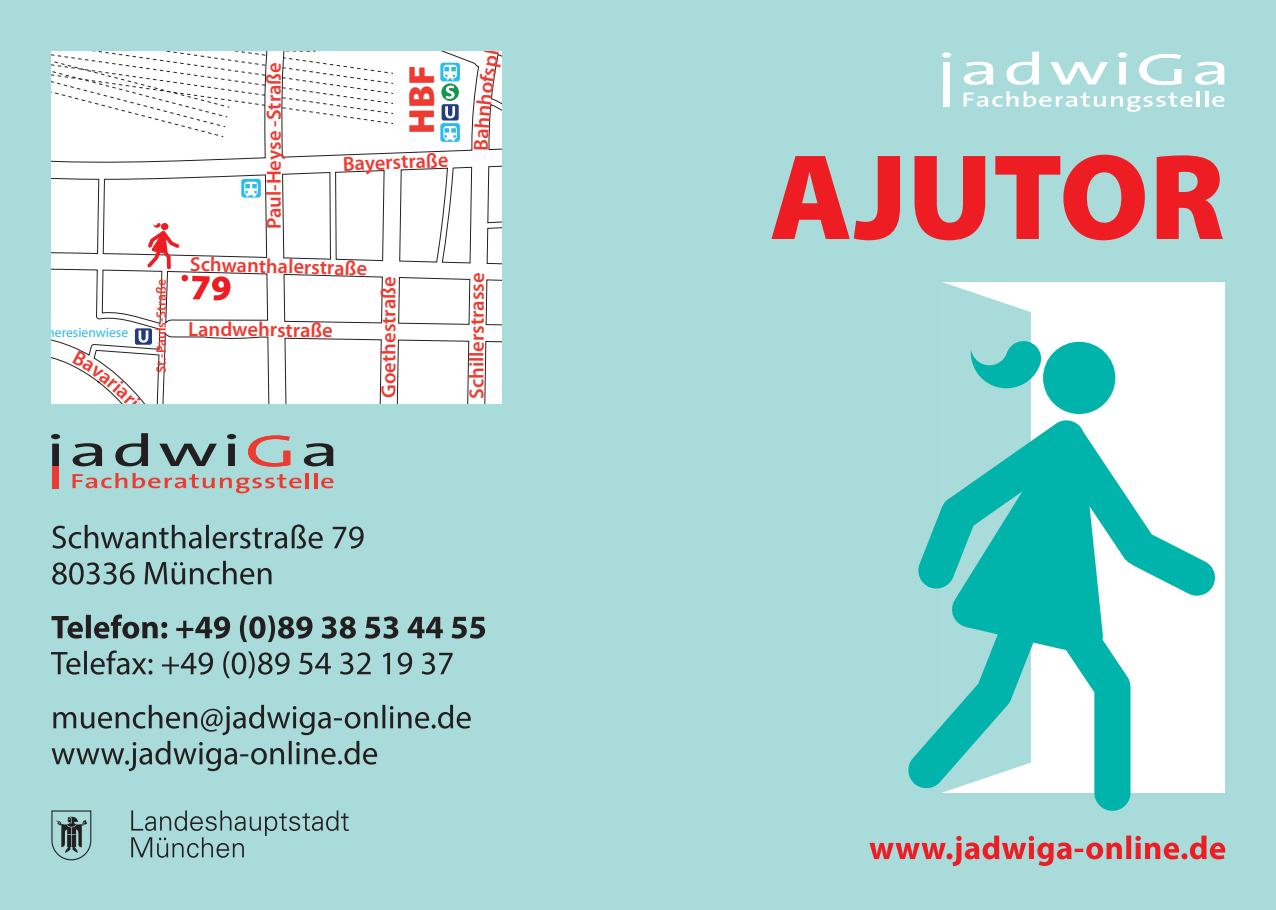
<style>
.page{position:relative;width:1276px;height:910px;background:#a8dbd9}
.page>*{position:absolute;margin:0;border:0;box-sizing:border-box;transform-origin:0 0}
.t1{font:900 36.6px "Myriad Pro";color:#ee3b32}
.t2{font:600 20.4px "Myriad Pro";color:#ee3b32}
.t3{font:600 13.8px "Myriad Pro";color:#ee3b32}
.t4{font:13.8px "Myriad Pro";color:#2bbbed}
</style>
<div class="page">
<svg style="left:51px;top:51px;width:450px;height:353px;background:#f6f5f6"></svg>
<div style="left:440px;top:63px;width:20px;height:18px;background:#2bbbed;border-radius:3px"></div>
<div style="left:443px;top:65px;width:14px;height:13px;background:#fff;border-radius:3px"></div>
<svg style="left:444px;top:67px;width:12px;height:13px"></svg>
<div style="left:441px;top:104px;width:18px;height:17px;background:#223c7d;border-radius:2px"></div>
<svg style="left:445px;top:106px;width:10px;height:12px"></svg>
<svg style="left:441px;top:83px;width:18px;height:18px"></svg>
<svg style="left:446px;top:86px;width:8px;height:13px"></svg>
<svg style="left:135px;top:328px;width:17px;height:17px"></svg>
<svg style="left:139px;top:330px;width:9px;height:13px"></svg>
<div style="left:440px;top:123px;width:20px;height:19px;background:#2bbbed;border-radius:3px"></div>
<div style="left:443px;top:126px;width:14px;height:14px;background:#fff;border-radius:3px"></div>
<svg style="left:444px;top:128px;width:12px;height:13px"></svg>
<div style="left:241px;top:179px;width:20px;height:19px;background:#2bbbed;border-radius:3px"></div>
<svg style="left:244px;top:182px;width:14px;height:13px"></svg>
<svg style="left:245px;top:184px;width:12px;height:13px"></svg>
<svg style="left:131px;top:810px;width:218px;height:48px"></svg>
<svg style="left:51px;top:810px;width:41px;height:51px"></svg>
<svg style="left:52px;top:741px;width:325px;height:30px"></svg>
<svg style="left:53px;top:705px;width:418px;height:30px"></svg>
<svg style="left:51px;top:650px;width:402px;height:28px"></svg>
<svg style="left:52px;top:614px;width:433px;height:28px"></svg>
<svg style="left:52px;top:561px;width:219px;height:24px"></svg>
<svg style="left:52px;top:524px;width:311px;height:25px"></svg>
<svg style="left:963px;top:91px;width:142px;height:16px"></svg>
<svg style="left:1111px;top:92px;width:81px;height:20px"></svg>
<hr style="left:1196px;top:91px;width:3px;height:16px;background:#fff">
<hr style="left:1205px;top:91px;width:3px;height:16px;background:#fff">
<svg style="left:1212px;top:96px;width:12px;height:11px"></svg>
<svg style="left:963px;top:62px;width:30px;height:23px"></svg>
<svg style="left:1006px;top:52px;width:33px;height:33px"></svg>
<svg style="left:1050px;top:62px;width:58px;height:22px"></svg>
<div style="left:1119px;top:62px;width:7px;height:22px;background:#fff"></div>
<div style="left:1118px;top:52px;width:9px;height:6px;background:#fff;border-radius:50%"></div>
<svg style="left:1195px;top:62px;width:29px;height:23px"></svg>
<svg style="left:1139px;top:54px;width:42px;height:31px"></svg>
<div style="left:943px;top:62px;width:7px;height:22px;background:#fff"></div>
<div style="left:942px;top:52px;width:9px;height:6px;background:#fff;border-radius:50%"></div>
<div style="left:943px;top:84px;width:7px;height:23px;background:#fff"></div>
<svg style="left:147px;top:223px;width:33px;height:46px;background:#f5abae"></svg>
<svg style="left:192px;top:276px;width:39px;height:24px"></svg>
<div style="left:181px;top:275px;width:7px;height:6px;background:#ee1d23;border-radius:50%"></div>
<svg style="left:771px;top:155px;width:452px;height:85px"></svg>
<svg style="left:72px;top:473px;width:55px;height:15px"></svg>
<svg style="left:133px;top:473px;width:168px;height:20px"></svg>
<hr style="left:306px;top:473px;width:3px;height:15px;background:#ee3b32">
<hr style="left:314px;top:473px;width:3px;height:15px;background:#ee3b32">
<svg style="left:321px;top:478px;width:12px;height:10px"></svg>
<svg style="left:73px;top:443px;width:29px;height:23px"></svg>
<svg style="left:115px;top:433px;width:33px;height:33px"></svg>
<svg style="left:159px;top:444px;width:58px;height:22px"></svg>
<div style="left:228px;top:444px;width:7px;height:22px;background:#231f20"></div>
<div style="left:227px;top:434px;width:9px;height:5px;background:#231f20;border-radius:50%"></div>
<svg style="left:304px;top:443px;width:29px;height:23px"></svg>
<svg style="left:248px;top:435px;width:42px;height:32px"></svg>
<div style="left:52px;top:444px;width:7px;height:22px;background:#231f20"></div>
<div style="left:51px;top:434px;width:9px;height:5px;background:#231f20;border-radius:50%"></div>
<div style="left:52px;top:466px;width:7px;height:22px;background:#ee3b32"></div>
<div style="left:942px;top:282px;width:283px;height:511px;background:#fff"></div>
<div style="left:1043px;top:342px;width:72px;height:72px;background:#00b4ac;border-radius:50%"></div>
<svg style="left:942px;top:282px;width:100px;height:136px"></svg>
<svg style="left:908px;top:418px;width:307px;height:393px"></svg>
<svg style="left:869px;top:836px;width:356px;height:30px"></svg>
<svg style="left:72px;top:350px;width:69px;height:54px;background:#f3f3f3"></svg>
<svg style="left:474px;top:51px;width:28px;height:99px;background:#f1f0f0"></svg>
<p class="t4" style="left:41px;top:324px;width:89px">Theresienwiese</p>
<p class="t2" style="left:262px;top:229px;width:168px;rotate:-90deg">Paul-Heyse -Straße</p>
<h1 class="t1" style="left:397px;top:134px;width:70px;rotate:-90deg">HBF</h1>
<p class="t2" style="left:342px;top:152px;width:107px;rotate:-2deg">Bayerstraße</p>
<p class="t2" style="left:190px;top:253px;width:179px;rotate:1deg">Schwanthalerstraße</p>
<p class="t3" style="left:153px;top:373px;width:95px;rotate:-90deg">St.-Pauls-Straße</p>
<p class="t2" style="left:377px;top:398px;width:123px;rotate:-90deg">Goethestraße</p>
<p class="t2" style="left:188px;top:317px;width:146px;rotate:1deg">Landwehrstraße</p>
<p class="t2" style="left:465px;top:399px;width:128px;rotate:-90deg">Schillerstrasse</p>
</div>
